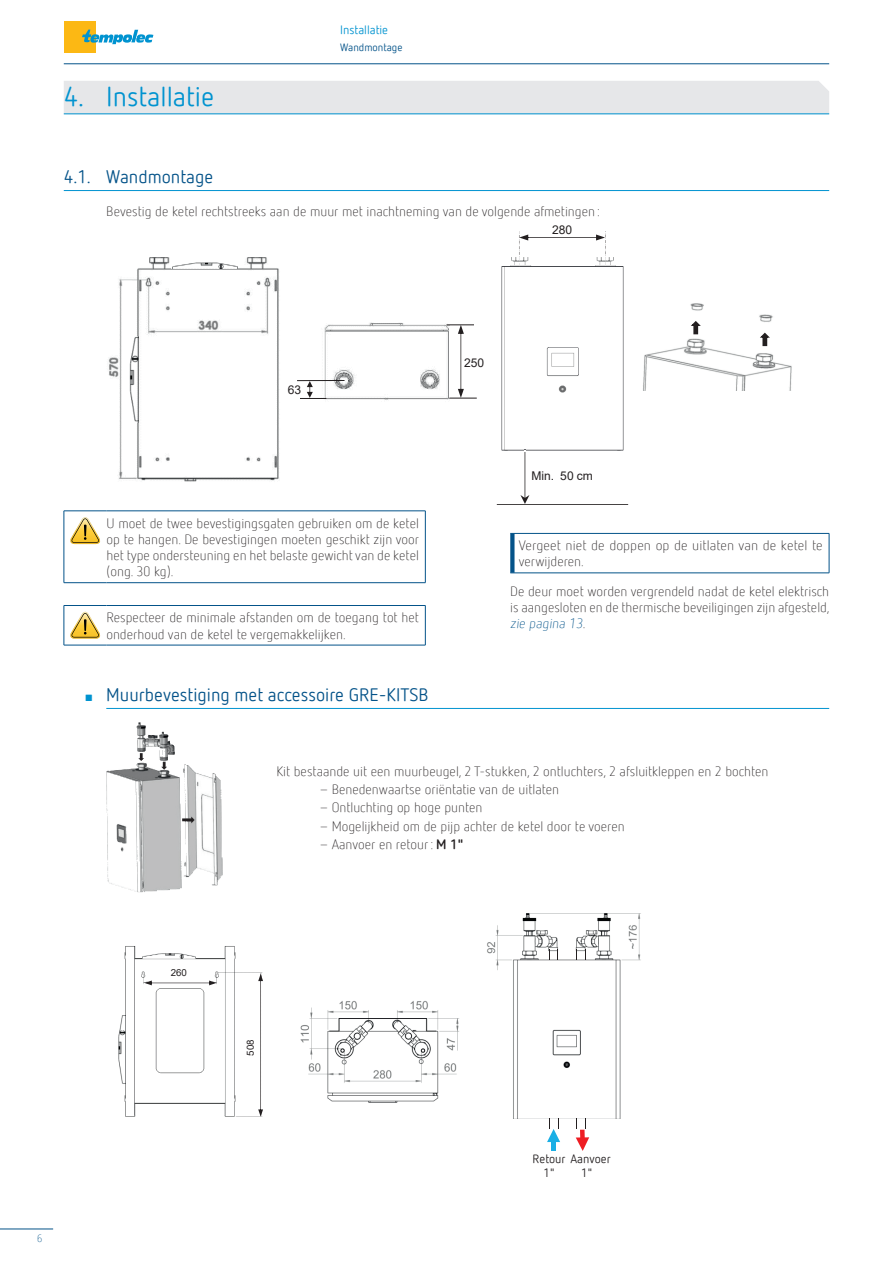
<style>
.page{position:relative;width:893px;height:1263px;background:#fff}
.page>*{position:absolute;margin:0;border:0;box-sizing:border-box;transform-origin:0 0}
.t1{font:27px "Netto Offc Pro";color:#0093d0}
.t2{font:18px "Netto Offc Pro";color:#045389}
.Paragr__sans_retrait{font:300 13.5px/16.2px "Netto Offc Pro";color:#231f20;text-align:justify}
.Paragr__étendue_de_c{font:300 13.5px "Netto Offc Pro";color:#231f20}
.t3{font:12px/14.4px "Netto Offc Pro";color:#231f20}
.t4{font:12px "Arial";color:#231f20}
.t5{font:12px "Netto Offc Pro";color:#0093d0}
.t6{font:10.5px "Netto Offc Pro";color:#045389}
.t7{font:300 10.5px "Netto Offc Pro";color:#045389}
.t8{font:9.75px "Arial";color:#231f20}
.s1{font-size:9px;color:#0093d0}
.s2{color:#045389}
.s3{font-weight:700}
</style>
<div class="page">
<div style="left:64px;top:21px;width:32px;height:32px;background:#fcb814"></div>
<svg style="left:82px;top:30px;width:71px;height:14px"></svg>
<hr style="left:64px;top:64px;width:765px;height:1px;background:#045389">
<hr style="left:0;top:1229px;width:53px;height:1px;background:#045389">
<div style="left:64px;top:81px;width:765px;height:32px;background:#e6e7e9"></div>
<hr style="left:64px;top:113px;width:765px;height:1px;background:#0093d0">
<hr style="left:64px;top:190px;width:765px;height:1px;background:#0093d0">
<img style="left:643px;top:303px;width:149px;height:88px">
<img style="left:108px;top:257px;width:171px;height:225px">
<img style="left:172px;top:262px;width:66px;height:7px">
<img style="left:129px;top:337px;width:10px;height:85px">
<img style="left:324px;top:322px;width:124px;height:78px">
<hr style="left:497px;top:504px;width:131px;height:1px;background:#231f20">
<svg style="left:447px;top:324px;width:30px;height:75px"></svg>
<svg style="left:689px;top:320px;width:12px;height:15px"></svg>
<svg style="left:758px;top:332px;width:12px;height:15px"></svg>
<svg style="left:300px;top:381px;width:26px;height:18px"></svg>
<hr style="left:297px;top:380px;width:48px;height:1px;background:#231f20">
<img style="left:502px;top:257px;width:121px;height:194px">
<svg style="left:520px;top:449px;width:9px;height:55px"></svg>
<svg style="left:519px;top:231px;width:87px;height:35px"></svg>
<hr style="left:64px;top:511px;width:42px;height:1px;background:#045389">
<hr style="left:64px;top:511px;width:1px;height:72px;background:#045389">
<hr style="left:106px;top:511px;width:319px;height:1px;background:#045389">
<hr style="left:425px;top:511px;width:1px;height:72px;background:#045389">
<hr style="left:64px;top:582px;width:42px;height:1px;background:#045389">
<hr style="left:106px;top:582px;width:319px;height:1px;background:#045389">
<svg style="left:70px;top:517px;width:30px;height:27px"></svg>
<hr style="left:64px;top:605px;width:42px;height:1px;background:#045389">
<hr style="left:64px;top:606px;width:1px;height:39px;background:#045389">
<hr style="left:106px;top:605px;width:319px;height:1px;background:#045389">
<hr style="left:425px;top:606px;width:1px;height:39px;background:#045389">
<hr style="left:64px;top:645px;width:42px;height:1px;background:#045389">
<hr style="left:106px;top:645px;width:319px;height:1px;background:#045389">
<svg style="left:70px;top:612px;width:30px;height:27px"></svg>
<hr style="left:510px;top:533px;width:319px;height:1px;background:#045389">
<hr style="left:829px;top:533px;width:1px;height:40px;background:#045389">
<hr style="left:510px;top:573px;width:319px;height:1px;background:#045389">
<svg style="left:510px;top:533px;width:4px;height:40px"></svg>
<hr style="left:106px;top:708px;width:723px;height:1px;background:#0093d0">
<img style="left:106px;top:722px;width:117px;height:170px">
<img style="left:124px;top:946px;width:139px;height:171px">
<img style="left:142px;top:953px;width:54px;height:5px">
<img style="left:118px;top:1015px;width:7px;height:69px">
<svg style="left:576px;top:1137px;width:13px;height:14px"></svg>
<div style="left:580px;top:1130px;width:5px;height:10px;background:#ee1d23"></div>
<div style="left:551px;top:1140px;width:5px;height:10px;background:#1aafe5"></div>
<div style="left:162px;top:962px;width:37px;height:19px;background:#fff"></div>
<svg style="left:145px;top:980px;width:71px;height:5px"></svg>
<svg style="left:258px;top:974px;width:5px;height:143px"></svg>
<div style="left:240px;top:1027px;width:19px;height:37px;background:#fff"></div>
<img style="left:300px;top:1001px;width:159px;height:102px">
<img style="left:487px;top:913px;width:154px;height:206px">
<svg style="left:547px;top:1118px;width:13px;height:24px"></svg>
<p class="t1" style="left:64px;top:79px;width:152px">4. Installatie</p>
<p class="t5" style="left:340px;top:22px;width:50px">Installatie</p>
<p class="t6" style="left:340px;top:40px;width:64px">Wandmontage</p>
<p class="t2" style="left:64px;top:165px;width:151px">4.1. Wandmontage</p>
<p class="Paragr__étendue_de_c" style="left:106px;top:203px;width:495px">Bevestig de ketel rechtstreeks aan de muur met inachtneming van de volgende afmetingen:</p>
<p class="t4" style="left:552px;top:221px;width:22px">280</p>
<p class="t4" style="left:288px;top:381px;width:15px">63</p>
<p class="Paragr__sans_retrait" style="left:106px;top:514px;width:314px">U moet de twee bevestigingsgaten gebruiken om de ketel op te hangen. De bevestigingen moeten geschikt zijn voor het type ondersteuning en het belaste gewicht van de ketel (ong. 30 kg).</p>
<p class="Paragr__sans_retrait" style="left:106px;top:609px;width:314px">Respecteer de minimale afstanden om de toegang tot het onderhoud van de ketel te vergemakkelijken.</p>
<p class="t2" style="left:85px;top:683px;width:345px"><span class="s1">■</span> Muurbevestiging met accessoire GRE-KITSB</p>
<p class="t4" style="left:464px;top:355px;width:22px">250</p>
<p class="t4" style="left:531px;top:467px;width:63px">Min. 50 cm</p>
<p class="Paragr__sans_retrait" style="left:519px;top:537px;width:306px">Vergeet niet de doppen op de uitlaten van de ketel te verwijderen.</p>
<p class="Paragr__sans_retrait" style="left:510px;top:582px;width:321px">De deur moet worden vergrendeld nadat de ketel elektrisch is aangesloten en de thermische beveiligingen zijn afgesteld, <span class="s2">zie pagina 13</span>.</p>
<p class="Paragr__sans_retrait" style="left:276px;top:762px;width:494px">Kit bestaande uit een muurbeugel, 2 T-stukken, 2 ontluchters, 2 afsluitkleppen en 2 bochten</p>
<p class="Paragr__sans_retrait" style="left:319px;top:781px;width:242px">– Benedenwaartse oriëntatie van de uitlaten</p>
<p class="Paragr__sans_retrait" style="left:319px;top:799px;width:165px">– Ontluchting op hoge punten</p>
<p class="Paragr__sans_retrait" style="left:319px;top:817px;width:307px">– Mogelijkheid om de pijp achter de ketel door te voeren</p>
<p class="Paragr__sans_retrait" style="left:319px;top:836px;width:146px">– Aanvoer en retour: <span class="s3">M 1"</span></p>
<p class="t7" style="left:37px;top:1231px;width:7px">6</p>
<p class="t8" style="left:171px;top:966px;width:18px">260</p>
<p class="t8" style="left:244px;top:1055px;width:18px;rotate:-90deg">508</p>
<p class="t3" style="left:543px;top:1151px;width:69px;text-indent:-11px">Retour Aanvoer<br>1"</p>
<p class="t3" style="left:581px;top:1165px;width:13px">1"</p>
</div>
